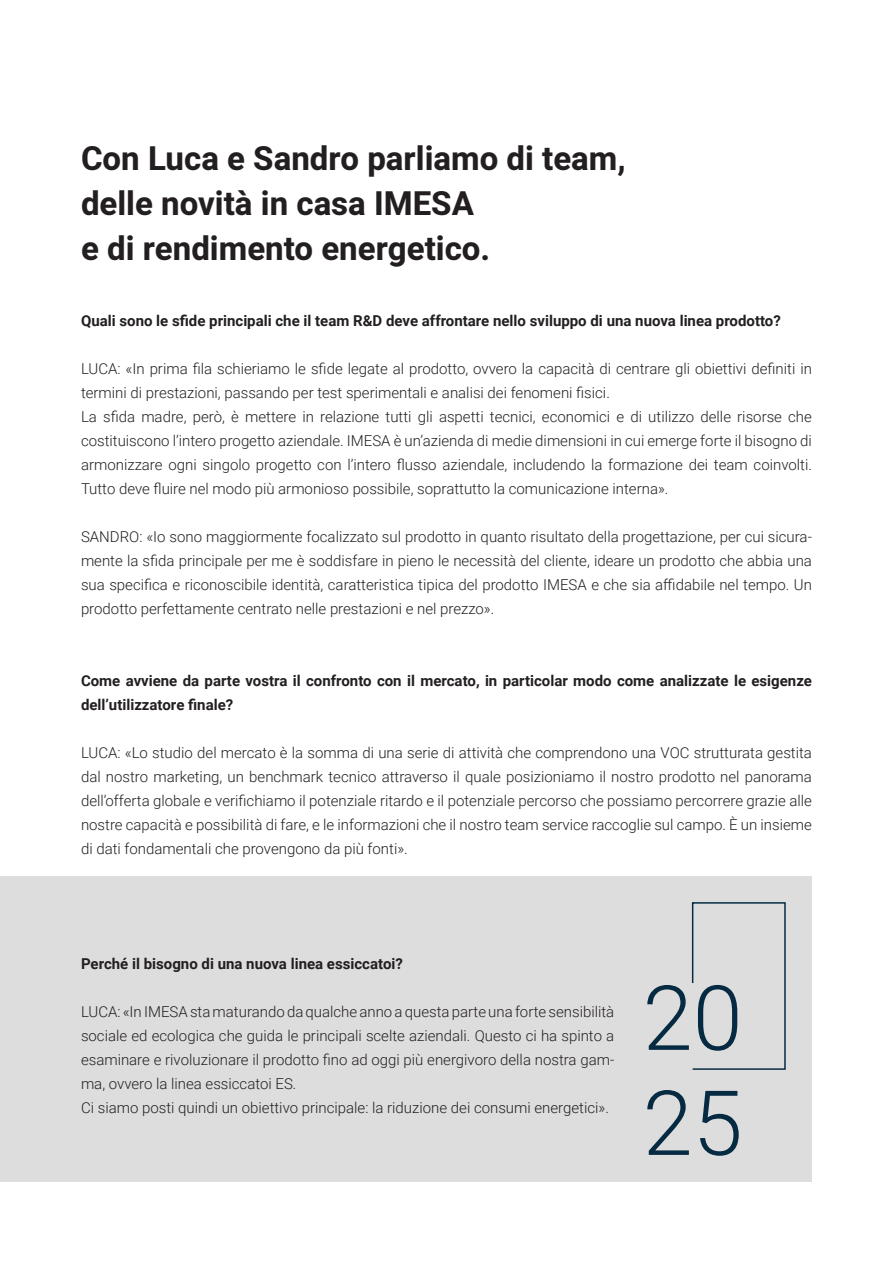
<style>
.page{position:relative;width:893px;height:1263px;background:#fff}
.page>*{position:absolute;margin:0;border:0;box-sizing:border-box;transform-origin:0 0}
.t1{font:300 90px/105px "Heebo";color:#002d48}
.t2{font:700 33px/45px "Heebo";color:#231f20}
.t3{font:300 15px/24px "Roboto";color:#231f20}
.t4{font:700 15px/24px "Roboto";color:#231f20}
</style>
<div class="page">
<div style="left:0;top:876px;width:812px;height:306px;background:#dedddd"></div>
<h2 class="t2" style="left:81px;top:137px;width:546px">Con Luca e Sandro parliamo di team, delle novità in casa IMESA<br>e di rendimento energetico.</h2>
<p class="t4" style="left:81px;top:308px;width:701px">Quali sono le sfide principali che il team R&amp;D deve affrontare nello sviluppo di una nuova linea prodotto?</p>
<p class="t3" style="left:81px;top:356px;width:732px">LUCA: «In prima fila schieriamo le sfide legate al prodotto, ovvero la capacità di centrare gli obiettivi definiti in termini di prestazioni, passando per test sperimentali e analisi dei fenomeni fisici.<br>La sfida madre, però, è mettere in relazione tutti gli aspetti tecnici, economici e di utilizzo delle risorse che costituiscono l’intero progetto aziendale. IMESA è un’azienda di medie dimensioni in cui emerge forte il bisogno di armonizzare ogni singolo progetto con l’intero flusso aziendale, includendo la formazione dei team coinvolti.<br>Tutto deve fluire nel modo più armonioso possibile, soprattutto la comunicazione interna».</p>
<p class="t3" style="left:81px;top:524px;width:732px;text-align:justify">SANDRO: «Io sono maggiormente focalizzato sul prodotto in quanto risultato della progettazione, per cui sicura&shy;mente la sfida principale per me è soddisfare in pieno le necessità del cliente, ideare un prodotto che abbia una sua specifica e riconoscibile identità, caratteristica tipica del prodotto IMESA e che sia affidabile nel tempo. Un prodotto perfettamente centrato nelle prestazioni e nel prezzo».</p>
<p class="t4" style="left:81px;top:668px;width:732px">Come avviene da parte vostra il confronto con il mercato, in particolar modo come analizzate le esigenze dell’utilizzatore finale?</p>
<p class="t3" style="left:81px;top:740px;width:732px;text-align:justify">LUCA: «Lo studio del mercato è la somma di una serie di attività che comprendono una VOC strutturata gestita dal nostro marketing, un benchmark tecnico attraverso il quale posizioniamo il nostro prodotto nel panorama dell’offerta globale e verifichiamo il potenziale ritardo e il potenziale percorso che possiamo percorrere grazie alle nostre capacità e possibilità di fare, e le informazioni che il nostro team service raccoglie sul campo. È un insieme di dati fondamentali che provengono da più fonti».</p>
<p class="t4" style="left:81px;top:951px;width:323px">Perché il bisogno di una nuova linea essiccatoi?</p>
<p class="t3" style="left:81px;top:999px;width:535px">LUCA: «In IMESA sta maturando da qualche anno a questa parte una forte sensibilità sociale ed ecologica che guida le principali scelte aziendali. Questo ci ha spinto a esaminare e rivoluzionare il prodotto fino ad oggi più energivoro della nostra gam&shy;ma, ovvero la linea essiccatoi ES.<br>Ci siamo posti quindi un obiettivo principale: la riduzione dei consumi energetici».</p>
<h1 class="t1" style="left:643px;top:964px;width:101px">20<br>25</h1>
</div>
